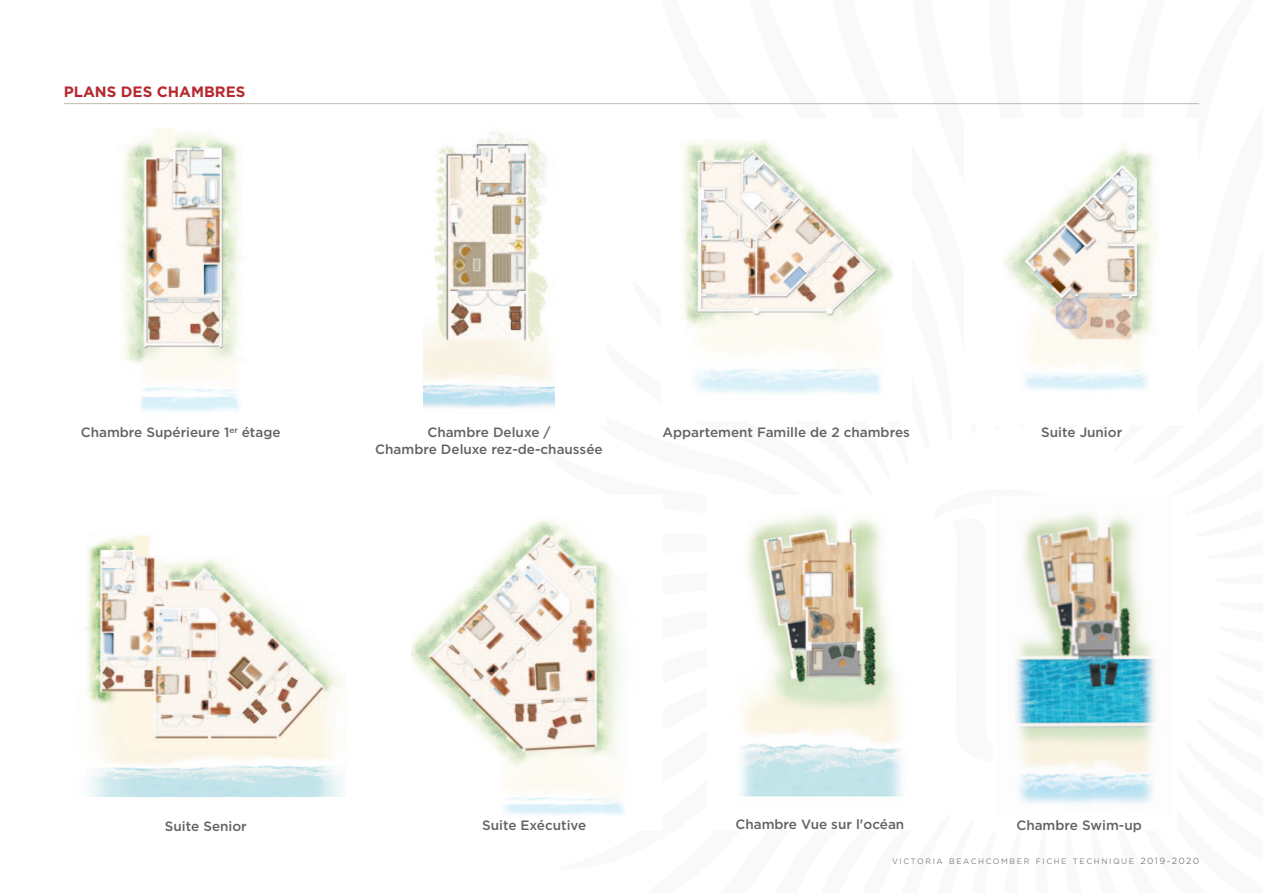
<style>
.page{position:relative;width:1263px;height:893px;background:#fff}
.page>*{position:absolute;margin:0;border:0;box-sizing:border-box;transform-origin:0 0}
.t1{font:700 15px "Gotham";color:#b5292e}
.t2{font:500 13.5px "Gotham";color:#636366}
.t3{font:7.8px "Gotham";letter-spacing:.2em;color:#808285}
.s1{font-size:9px}
</style>
<div class="page">
<img style="left:121px;top:128px;width:120px;height:284px">
<img style="left:424px;top:131px;width:130px;height:277px">
<img style="left:683px;top:139px;width:209px;height:255px">
<img style="left:85px;top:535px;width:260px;height:261px">
<img style="left:412px;top:521px;width:212px;height:294px">
<img style="left:1004px;top:149px;width:154px;height:242px">
<hr style="left:64px;top:103px;width:1135px;height:1px;background:#c2b8af">
<img style="left:740px;top:513px;width:163px;height:284px">
<img style="left:1015px;top:513px;width:141px;height:291px">
<p class="t1" style="left:64px;top:86px;width:183px">PLANS DES CHAMBRES</p>
<p class="t2" style="left:81px;top:428px;width:201px">Chambre Supérieure 1<sup>er</sup> étage</p>
<p class="t2" style="left:427px;top:428px;width:125px">Chambre Deluxe /</p>
<p class="t2" style="left:375px;top:444px;width:229px">Chambre Deluxe rez-de-chaussée</p>
<p class="t2" style="left:662px;top:427px;width:249px">Appartement Famille de 2 chambres</p>
<p class="t2" style="left:1041px;top:428px;width:83px">Suite Junior</p>
<p class="t2" style="left:165px;top:821px;width:83px">Suite Senior</p>
<p class="t2" style="left:482px;top:820px;width:106px">Suite Exécutive</p>
<p class="t2" style="left:735px;top:819px;width:170px">Chambre Vue sur l'océan</p>
<p class="t2" style="left:1016px;top:820px;width:127px">Chambre Swim-up</p>
<p class="t3" style="left:892px;top:858px;width:309px">VICTORIA BEACHCOMBER FICHE TECHNIQUE <span class="s1">2019-2020</span></p>
</div>
